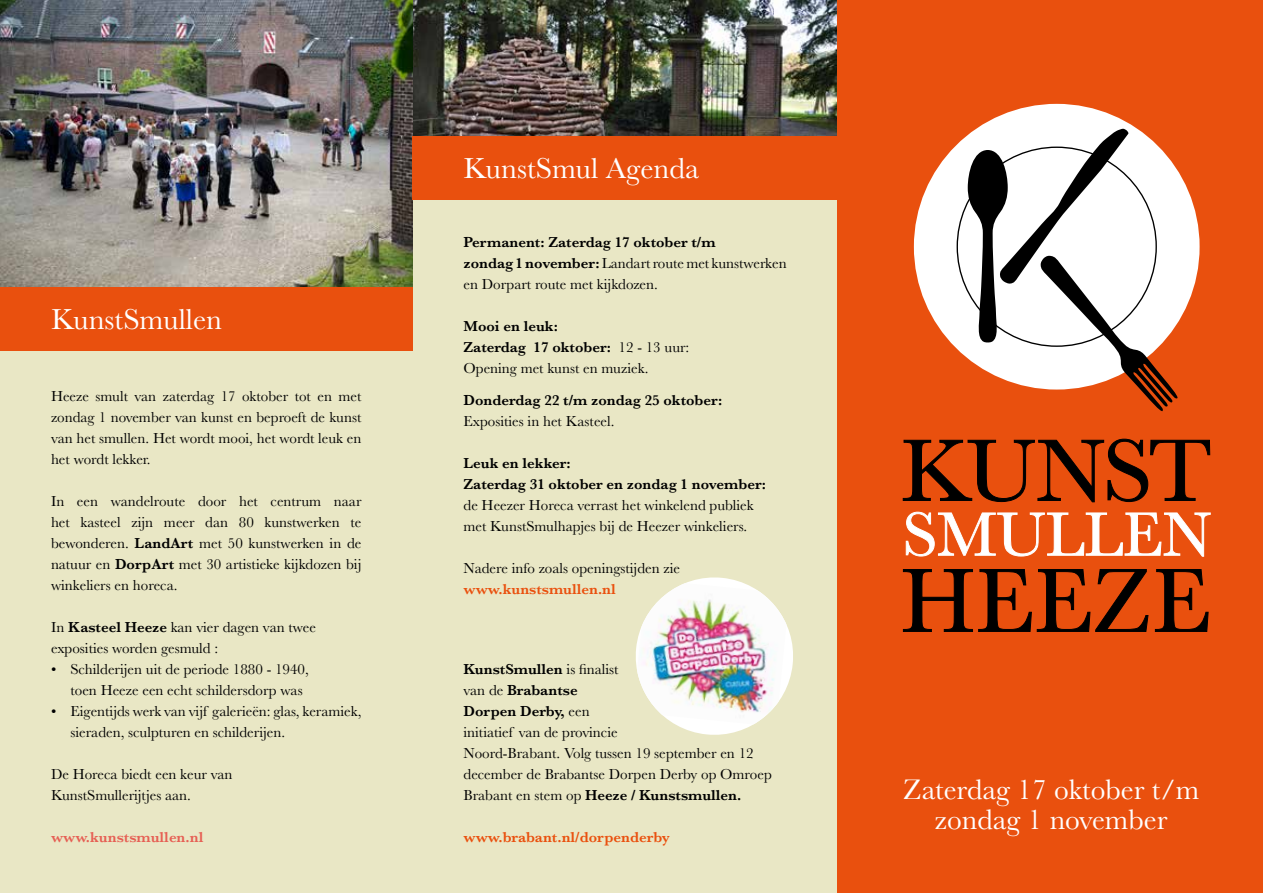
<style>
.page{position:relative;width:1263px;height:893px;background:#fff}
.page>*{position:absolute;margin:0;border:0;box-sizing:border-box;transform-origin:0 0}
.t1{font:30px "Baskerville";color:#fff}
.t2{font:29.4px/30px "Baskerville";color:#fff;text-align:center}
.t3{font:15px/21px "Baskerville";color:#000}
.t4{font:600 15px/21px "Baskerville";color:#000}
.t5{font:600 15px "Baskerville";color:#e9500e}
.t6{font:600 15px "Baskerville";color:#e65f54}
.s1{font-weight:600}
</style>
<div class="page">
<img style="left:412px;top:0;width:426px;height:136px">
<div style="left:0;top:160px;width:838px;height:733px;background:#e9e7c5"></div>
<img style="left:0;top:0;width:412px;height:287px">
<div style="left:838px;top:0;width:425px;height:893px;background:#e9500e"></div>
<div style="left:914px;top:104px;width:285px;height:286px;background:#fff;border-radius:50%"></div>
<svg style="left:905px;top:511px;width:305px;height:46px"></svg>
<svg style="left:903px;top:438px;width:307px;height:65px"></svg>
<svg style="left:903px;top:569px;width:246px;height:63px"></svg>
<svg style="left:1155px;top:569px;width:54px;height:63px"></svg>
<svg style="left:968px;top:129px;width:211px;height:283px"></svg>
<div style="left:0;top:287px;width:412px;height:64px;background:#e9500e"></div>
<div style="left:412px;top:136px;width:426px;height:64px;background:#e9500e"></div>
<svg style="left:636px;top:577px;width:157px;height:158px"></svg>
<img style="left:637px;top:583px;width:149px;height:141px">
<h1 class="t1" style="left:51px;top:300px;width:173px">KunstSmullen</h1>
<p class="t3" style="left:51px;top:386px;width:312px;text-align:justify">Heeze smult van zaterdag 17 oktober tot en met zondag 1 november van kunst en beproeft de kunst van het smullen. Het wordt mooi, het wordt leuk en het wordt lekker.</p>
<p class="t3" style="left:51px;top:491px;width:312px;text-align:justify">In een wandelroute door het centrum naar het kasteel zijn meer dan 80 kunstwerken te bewonderen. <span class="s1">LandArt</span> met 50 kunstwerken in de natuur en <span class="s1">DorpArt</span> met 30 artistieke kijkdozen bij winkeliers en horeca.</p>
<p class="t3" style="left:51px;top:617px;width:266px">In <span class="s1">Kasteel Heeze</span> kan vier dagen van twee exposities worden gesmuld :</p>
<p class="t3" style="left:71px;top:659px;width:240px;text-indent:-20px">• Schilderijen uit de periode 1880 - 1940, toen Heeze een echt schildersdorp was</p>
<p class="t3" style="left:71px;top:701px;width:292px;text-indent:-20px">• Eigentijds werk van vijf galerieën: glas, keramiek, sieraden, sculpturen en schilderijen.</p>
<p class="t3" style="left:51px;top:764px;width:183px">De Horeca biedt een keur van<br>KunstSmullerijtjes aan.</p>
<p class="t6" style="left:51px;top:826px;width:154px">www.kunstsmullen.nl</p>
<h1 class="t1" style="left:463px;top:149px;width:237px">KunstSmul Agenda</h1>
<p class="t3" style="left:463px;top:232px;width:325px"><span class="s1">Permanent: Zaterdag 17 oktober t/m<br>zondag 1 november:</span> Landart route met kunstwerken en Dorpart route met kijkdozen.</p>
<p class="t3" style="left:463px;top:316px;width:227px"><span class="s1">Mooi en leuk:<br>Zaterdag 17 oktober:</span> 12 - 13 uur:<br>Opening met kunst en muziek.</p>
<p class="t4" style="left:463px;top:389px;width:260px">Donderdag 22 t/m zondag 25 oktober:</p>
<p class="t3" style="left:463px;top:411px;width:152px">Exposities in het Kasteel.</p>
<p class="t4" style="left:463px;top:452px;width:304px">Leuk en lekker:<br>Zaterdag 31 oktober en zondag 1 november:</p>
<p class="t3" style="left:463px;top:495px;width:292px">de Heezer Horeca verrast het winkelend publiek met KunstSmulhapjes bij de Heezer winkeliers.</p>
<p class="t3" style="left:463px;top:558px;width:218px">Nadere info zoals openingstijden zie</p>
<p class="t5" style="left:463px;top:578px;width:154px">www.kunstsmullen.nl</p>
<p class="t3" style="left:463px;top:659px;width:310px"><span class="s1">KunstSmullen</span> is finalist<br>van de <span class="s1">Brabantse<br>Dorpen Derby,</span> een<br>initiatief van de provincie<br>Noord-Brabant. Volg tussen 19 september en 12 december de Brabantse Dorpen Derby op Omroep<br>Brabant en stem op <span class="s1">Heeze / Kunstsmullen.</span></p>
<p class="t5" style="left:463px;top:826px;width:208px">www.brabant.nl/dorpenderby</p>
<h2 class="t2" style="left:903px;top:775px;width:298px">Zaterdag 17 oktober t/m zondag 1 november</h2>
</div>
